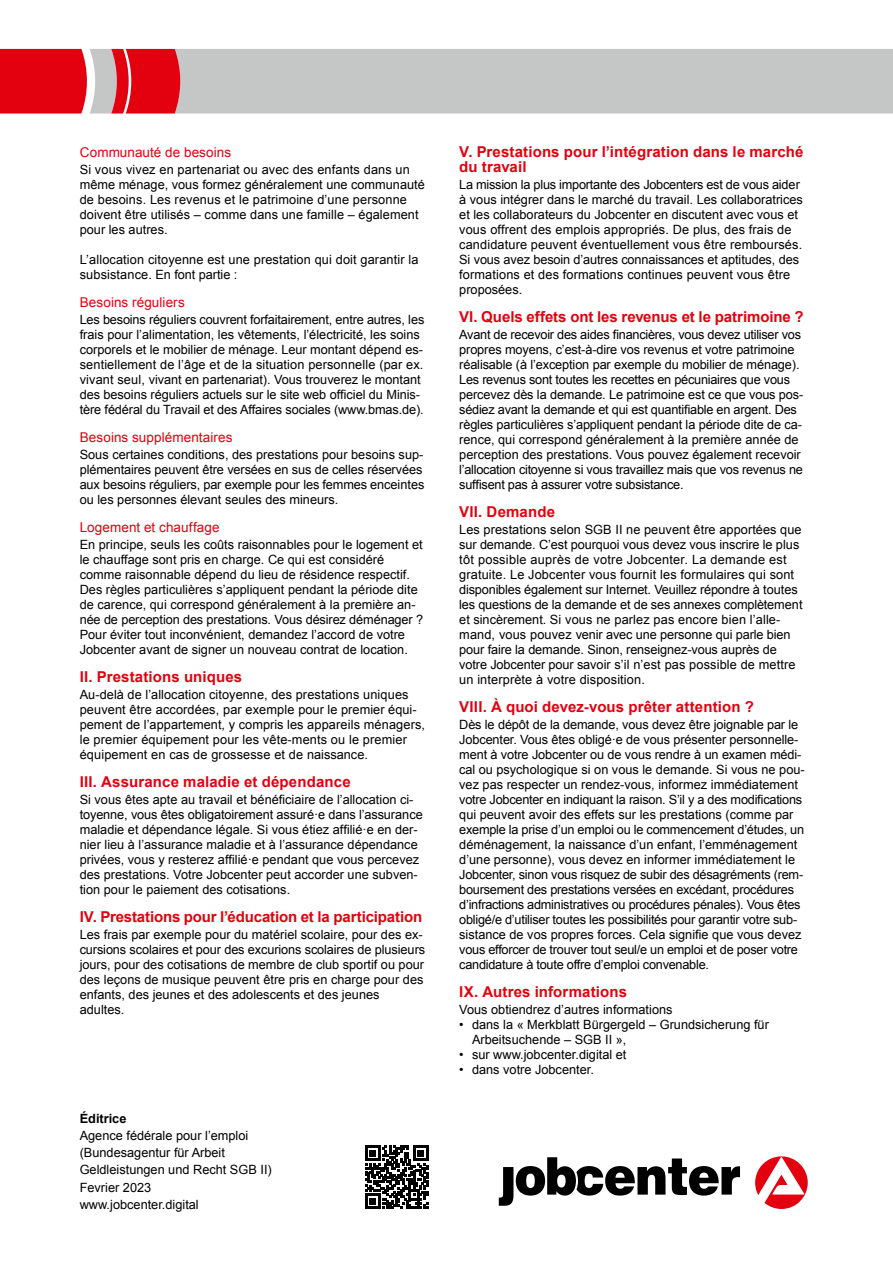
<style>
.page{position:relative;width:893px;height:1263px;background:#fff}
.page>*{position:absolute;margin:0;border:0;box-sizing:border-box;transform-origin:0 0}
.t1{font:700 15px/15px "Arial";letter-spacing:.01em;color:#e3000f}
.t2{font:700 15px "Arial";letter-spacing:-.01em;color:#e3000f}
.t3{font:13.5px "Arial";letter-spacing:.005em;color:#e3000f}
.Herausgeber{font:12.75px/15px "Arial";color:#000}
.Herausgeber-2{font:700 12.75px "Arial";color:#000}
</style>
<div class="page">
<div style="left:90px;top:49px;width:803px;height:65px;background:#c5c6c6"></div>
<div style="left:0;top:49px;width:87px;height:65px;background:#e3000f"></div>
<svg style="left:111px;top:49px;width:69px;height:65px;background:#e21b28"></svg>
<svg style="left:755px;top:1156px;width:53px;height:53px"></svg>
<svg style="left:499px;top:1157px;width:241px;height:49px"></svg>
<svg style="left:365px;top:1146px;width:63px;height:63px"></svg>
<h4 class="t3" style="left:80px;top:144px;width:153px">Communauté de besoins</h4>
<p class="Herausgeber" style="left:80px;top:162px;width:347px">Si vous vivez en partenariat ou avec des enfants dans un même ménage, vous formez généralement une communauté de besoins. Les revenus et le patrimoine d’une personne doivent être utilisés – comme dans une famille – également pour les autres.</p>
<p class="Herausgeber" style="left:80px;top:252px;width:340px">L’allocation citoyenne est une prestation qui doit garantir la subsistance. En font partie :</p>
<h4 class="t3" style="left:80px;top:293px;width:107px">Besoins réguliers</h4>
<p class="Herausgeber" style="left:80px;top:312px;width:346px">Les besoins réguliers couvrent forfaitairement, entre autres, les frais pour l’alimentation, les vêtements, l’électricité, les soins corporels et le mobilier de ménage. Leur montant dépend es&shy;sentiellement de l’âge et de la situation personnelle (par ex. vivant seul, vivant en partenariat). Vous trouverez le montant des besoins réguliers actuels sur le site web officiel du Minis&shy;tère fédéral du Travail et des Affaires sociales (www.bmas.de).</p>
<h4 class="t3" style="left:80px;top:428px;width:154px">Besoins supplémentaires</h4>
<p class="Herausgeber" style="left:80px;top:447px;width:346px">Sous certaines conditions, des prestations pour besoins sup&shy;plémentaires peuvent être versées en sus de celles réservées aux besoins réguliers, par exemple pour les femmes enceintes ou les personnes élevant seules des mineurs.</p>
<h4 class="t3" style="left:80px;top:518px;width:141px">Logement et chauffage</h4>
<p class="Herausgeber" style="left:80px;top:537px;width:345px">En principe, seuls les coûts raisonnables pour le logement et le chauffage sont pris en charge. Ce qui est considéré comme raisonnable dépend du lieu de résidence respectif.<br>Des règles particulières s’appliquent pendant la période dite de carence, qui correspond généralement à la première an&shy;née de perception des prestations. Vous désirez déménager ?<br>Pour éviter tout inconvénient, demandez l’accord de votre Jobcenter avant de signer un nouveau contrat de location.</p>
<h3 class="t1" style="left:80px;top:670px;width:164px">II. Prestations uniques</h3>
<p class="Herausgeber" style="left:80px;top:687px;width:347px">Au-delà de l’allocation citoyenne, des prestations uniques peuvent être accordées, par exemple pour le premier équi&shy;pement de l’appartement, y compris les appareils ménagers, le premier équipement pour les vête-ments ou le premier équipement en cas de grossesse et de naissance.</p>
<h3 class="t1" style="left:80px;top:775px;width:272px">III. Assurance maladie et dépendance</h3>
<p class="Herausgeber" style="left:80px;top:792px;width:345px">Si vous êtes apte au travail et bénéficiaire de l’allocation ci&shy;toyenne, vous êtes obligatoirement assuré·e dans l’assurance maladie et dépendance légale. Si vous étiez affilié·e en der&shy;nier lieu à l’assurance maladie et à l’assurance dépendance privées, vous y resterez affilié·e pendant que vous percevez des prestations. Votre Jobcenter peut accorder une subven&shy;tion pour le paiement des cotisations.</p>
<h3 class="t2" style="left:80px;top:907px;width:344px">IV. Prestations pour l’éducation et la participation</h3>
<p class="Herausgeber" style="left:80px;top:927px;width:347px">Les frais par exemple pour du matériel scolaire, pour des ex&shy;cursions scolaires et pour des excurions scolaires de plusieurs jours, pour des cotisations de membre de club sportif ou pour des leçons de musique peuvent être pris en charge pour des enfants, des jeunes et des adolescents et des jeunes adultes.</p>
<p class="Herausgeber-2" style="left:80px;top:1110px;width:48px">Éditrice</p>
<p class="Herausgeber" style="left:80px;top:1128px;width:170px">Agence fédérale pour l’emploi</p>
<p class="Herausgeber" style="left:80px;top:1144px;width:194px;line-height:17.2px">(Bundesagentur für Arbeit<br>Geldleistungen und Recht SGB II)</p>
<p class="Herausgeber" style="left:80px;top:1180px;width:73px">Fevrier 2023</p>
<p class="Herausgeber" style="left:80px;top:1197px;width:121px">www.jobcenter.digital</p>
<h3 class="t1" style="left:459px;top:145px;width:346px">V. Prestations pour l’intégration dans le marché du travail</h3>
<p class="Herausgeber" style="left:459px;top:177px;width:345px">La mission la plus importante des Jobcenters est de vous aider à vous intégrer dans le marché du travail. Les collaboratrices et les collaborateurs du Jobcenter en discutent avec vous et vous offrent des emplois appropriés. De plus, des frais de candidature peuvent éventuellement vous être remboursés.<br>Si vous avez besoin d’autres connaissances et aptitudes, des formations et des formations continues peuvent vous être proposées.</p>
<h3 class="t1" style="left:459px;top:310px;width:346px">VI. Quels effets ont les revenus et le patrimoine ?</h3>
<p class="Herausgeber" style="left:459px;top:327px;width:346px">Avant de recevoir des aides financières, vous devez utiliser vos propres moyens, c’est-à-dire vos revenus et votre patrimoine réalisable (à l’exception par exemple du mobilier de ménage).<br>Les revenus sont toutes les recettes en pécuniaires que vous percevez dès la demande. Le patrimoine est ce que vous pos&shy;sédiez avant la demande et qui est quantifiable en argent. Des règles particulières s’appliquent pendant la période dite de ca&shy;rence, qui correspond généralement à la première année de perception des prestations. Vous pouvez également recevoir l’allocation citoyenne si vous travaillez mais que vos revenus ne suffisent pas à assurer votre subsistance.</p>
<h3 class="t1" style="left:459px;top:505px;width:97px">VII. Demande</h3>
<p class="Herausgeber" style="left:459px;top:522px;width:345px">Les prestations selon SGB II ne peuvent être apportées que sur demande. C’est pourquoi vous devez vous inscrire le plus tôt possible auprès de votre Jobcenter. La demande est gratuite. Le Jobcenter vous fournit les formulaires qui sont disponibles également sur Internet. Veuillez répondre à toutes les questions de la demande et de ses annexes complètement et sincèrement. Si vous ne parlez pas encore bien l’alle&shy;mand, vous pouvez venir avec une personne qui parle bien pour faire la demande. Sinon, renseignez-vous auprès de votre Jobcenter pour savoir s’il n’est pas possible de mettre un interprète à votre disposition.</p>
<h3 class="t1" style="left:459px;top:700px;width:296px">VIII. À quoi devez-vous prêter attention ?</h3>
<p class="Herausgeber" style="left:459px;top:717px;width:347px">Dès le dépôt de la demande, vous devez être joignable par le Jobcenter. Vous êtes obligé·e de vous présenter personnelle&shy;ment à votre Jobcenter ou de vous rendre à un examen médi&shy;cal ou psychologique si on vous le demande. Si vous ne pou&shy;vez pas respecter un rendez-vous, informez immédiatement votre Jobcenter en indiquant la raison. S’il y a des modifications qui peuvent avoir des effets sur les prestations (comme par exemple la prise d’un emploi ou le commencement d’études, un déménagement, la naissance d’un enfant, l’emménagement d’une personne), vous devez en informer immédiatement le Jobcenter, sinon vous risquez de subir des désagréments (rem&shy;boursement des prestations versées en excédant, procédures d’infractions administratives ou procédures pénales). Vous êtes obligé/e d’utiliser toutes les possibilités pour garantir votre sub&shy;sistance de vos propres forces. Cela signifie que vous devez vous efforcer de trouver tout seul/e un emploi et de poser votre candidature à toute offre d’emploi convenable.</p>
<h3 class="t1" style="left:459px;top:985px;width:169px">IX. Autres informations</h3>
<p class="Herausgeber" style="left:459px;top:1002px;width:215px">Vous obtiendrez d’autres informations</p>
<p class="Herausgeber" style="left:472px;top:1017px;width:298px;text-indent:-13px">• dans la « Merkblatt Bürgergeld – Grundsicherung für<br>Arbeitsuchende – SGB II »,</p>
<p class="Herausgeber" style="left:459px;top:1047px;width:169px">• sur www.jobcenter.digital et</p>
<p class="Herausgeber" style="left:459px;top:1062px;width:136px">• dans votre Jobcenter.</p>
</div>
